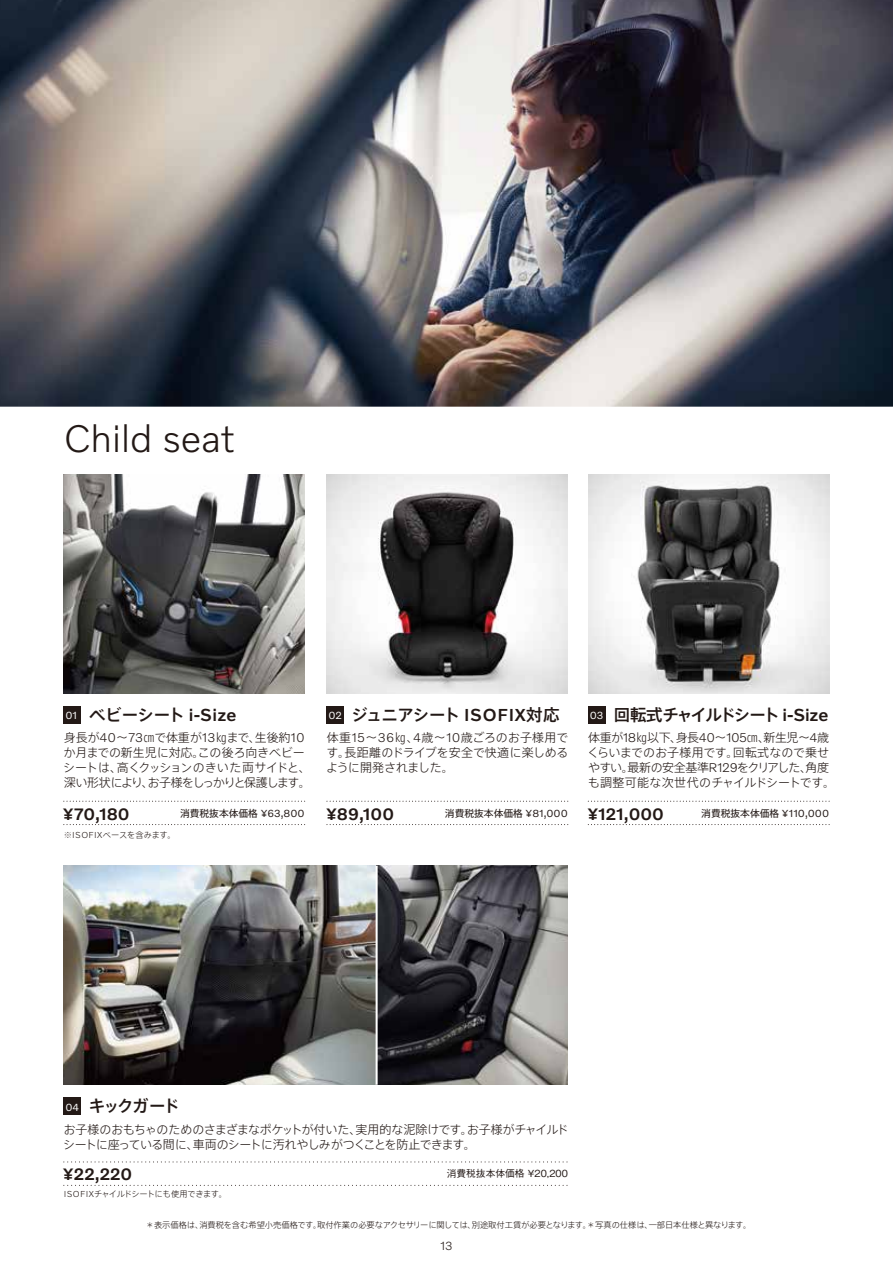
<style>
.page{position:relative;width:893px;height:1263px;background:#fff}
.page>*{position:absolute;margin:0;border:0;box-sizing:border-box;transform-origin:0 0}
.t1{font:300 39px "Volvo Novum";color:#231916}
.t2{font:500 16.8px "Volvo Novum";color:#231916}
.t3{font:500 16.5px "Axis Std";letter-spacing:-.08em;color:#231916}
.t4{font:500 16.5px "Axis Std";letter-spacing:-.115em;color:#231916}
.t5{font:500 16.5px "Axis Std";letter-spacing:-.06em;color:#231916}
.t6{font:300 12px/15px "Axis Std";letter-spacing:-.025em;color:#231916}
.t7{font:300 12px "Volvo Novum";color:#231916}
.t8{font:9.75px "Axis Std";color:#231916}
.t9{font:500 9.75px "Gothic BBB Pr 6";color:#231916}
.t10{font:300 8.25px "Axis Std";letter-spacing:-.01em;color:#231916}
.t11{font:300 8.25px "Axis Std";letter-spacing:-.06em;color:#231916}
.s1{font-family:"Volvo Novum";font-weight:400;font-size:10.5px;color:#fff}
.s2{font-family:"Volvo Novum";font-size:17.7px}
.s3{font-family:"Volvo Novum";font-size:12.9px}
.s4{font-family:"Volvo Novum";font-size:10.5px}
.s5{font-family:"Volvo Novum";font-size:8.85px}
</style>
<div class="page">
<div style="left:64px;top:706px;width:17px;height:17px;background:#231916"></div>
<svg style="left:64px;top:824px;width:241px;height:1px"></svg>
<svg style="left:64px;top:801px;width:241px;height:1px"></svg>
<img style="left:64px;top:474px;width:241px;height:219px">
<div style="left:327px;top:706px;width:17px;height:17px;background:#231916"></div>
<svg style="left:327px;top:824px;width:241px;height:1px"></svg>
<svg style="left:327px;top:801px;width:241px;height:1px"></svg>
<img style="left:327px;top:474px;width:241px;height:219px">
<div style="left:588px;top:706px;width:17px;height:17px;background:#231916"></div>
<svg style="left:588px;top:824px;width:241px;height:1px"></svg>
<svg style="left:588px;top:801px;width:241px;height:1px"></svg>
<img style="left:588px;top:474px;width:241px;height:219px">
<img style="left:0;top:0;width:893px;height:407px">
<div style="left:64px;top:1098px;width:17px;height:17px;background:#231916"></div>
<svg style="left:64px;top:1185px;width:504px;height:1px"></svg>
<svg style="left:64px;top:1161px;width:504px;height:1px"></svg>
<img style="left:64px;top:866px;width:504px;height:219px">
<hr style="left:376px;top:866px;width:2px;height:219px;background:#fff">
<h1 class="t1" style="left:64px;top:414px;width:172px">Child seat</h1>
<h3 class="t3" style="left:65px;top:702px;width:172px"><span class="s1">01</span> ベビーシート <span class="s2">i-Size</span></h3>
<h3 class="t5" style="left:329px;top:702px;width:232px"><span class="s1">02</span> ジュニアシート <span class="s2">ISOFIX</span>対応</h3>
<h3 class="t4" style="left:590px;top:702px;width:240px"><span class="s1">03</span> 回転式チャイルドシート <span class="s2">i-Size</span></h3>
<p class="t6" style="left:63px;top:729px;width:249px">身長が<span class="s3">40</span>～<span class="s3">73</span>㎝で体重が<span class="s3">13</span>㎏まで、生後約<span class="s3">10</span>か月までの新生児に対応。この後ろ向きベビーシートは、高くクッションのきいた両サイドと、深い形状により、お子様をしっかりと保護します。</p>
<p class="t6" style="left:326px;top:729px;width:244px;text-align:justify">体重<span class="s3">15</span>～<span class="s3">36</span>㎏、<span class="s3">4</span>歳～<span class="s3">10</span>歳ごろのお子様用です。長距離のドライブを安全で快適に楽しめるように開発されました。</p>
<p class="t6" style="left:587px;top:729px;width:249px">体重が<span class="s3">18</span>㎏以下、身長<span class="s3">40</span>～<span class="s3">105</span>㎝、新生児～<span class="s3">4</span>歳くらいまでのお子様用です。回転式なので乗せやすい。最新の安全基準<span class="s3">R129</span>をクリアした、角度も調整可能な次世代のチャイルドシートです。</p>
<h2 class="t2" style="left:63px;top:803px;width:68px">¥70,180</h2>
<p class="t8" style="left:180px;top:806px;width:126px">消費税抜本体価格 <span class="s4">¥63,800</span></p>
<h2 class="t2" style="left:326px;top:803px;width:70px">¥89,100</h2>
<p class="t8" style="left:445px;top:806px;width:124px">消費税抜本体価格 <span class="s4">¥81,000</span></p>
<h2 class="t2" style="left:587px;top:803px;width:78px">¥121,000</h2>
<p class="t8" style="left:701px;top:806px;width:129px">消費税抜本体価格 <span class="s4">¥110,000</span></p>
<p class="t10" style="left:64px;top:829px;width:113px">※<span class="s5">ISOFIX</span>ベースを含みます。</p>
<h3 class="t3" style="left:65px;top:1094px;width:116px"><span class="s1">04</span> キックガード</h3>
<p class="t6" style="left:63px;top:1121px;width:507px">お子様のおもちゃのためのさまざまなポケットが付いた、実用的な泥除けです。お子様がチャイルドシートに座っている間に、車両のシートに汚れやしみがつくことを防止できます。</p>
<h2 class="t2" style="left:63px;top:1164px;width:71px">¥22,220</h2>
<p class="t11" style="left:64px;top:1188px;width:165px"><span class="s5">ISOFIX</span>チャイルドシートにも使用できます。</p>
<p class="t9" style="left:447px;top:1166px;width:123px">消費税抜本体価格 ¥20,200</p>
<p class="t10" style="left:146px;top:1219px;width:607px">＊表示価格は、消費税を含む希望小売価格です。取付作業の必要なアクセサリーに関しては、別途取付工賃が必要となります。＊写真の仕様は、一部日本仕様と異なります。</p>
<p class="t7" style="left:440px;top:1238px;width:14px">13</p>
</div>
